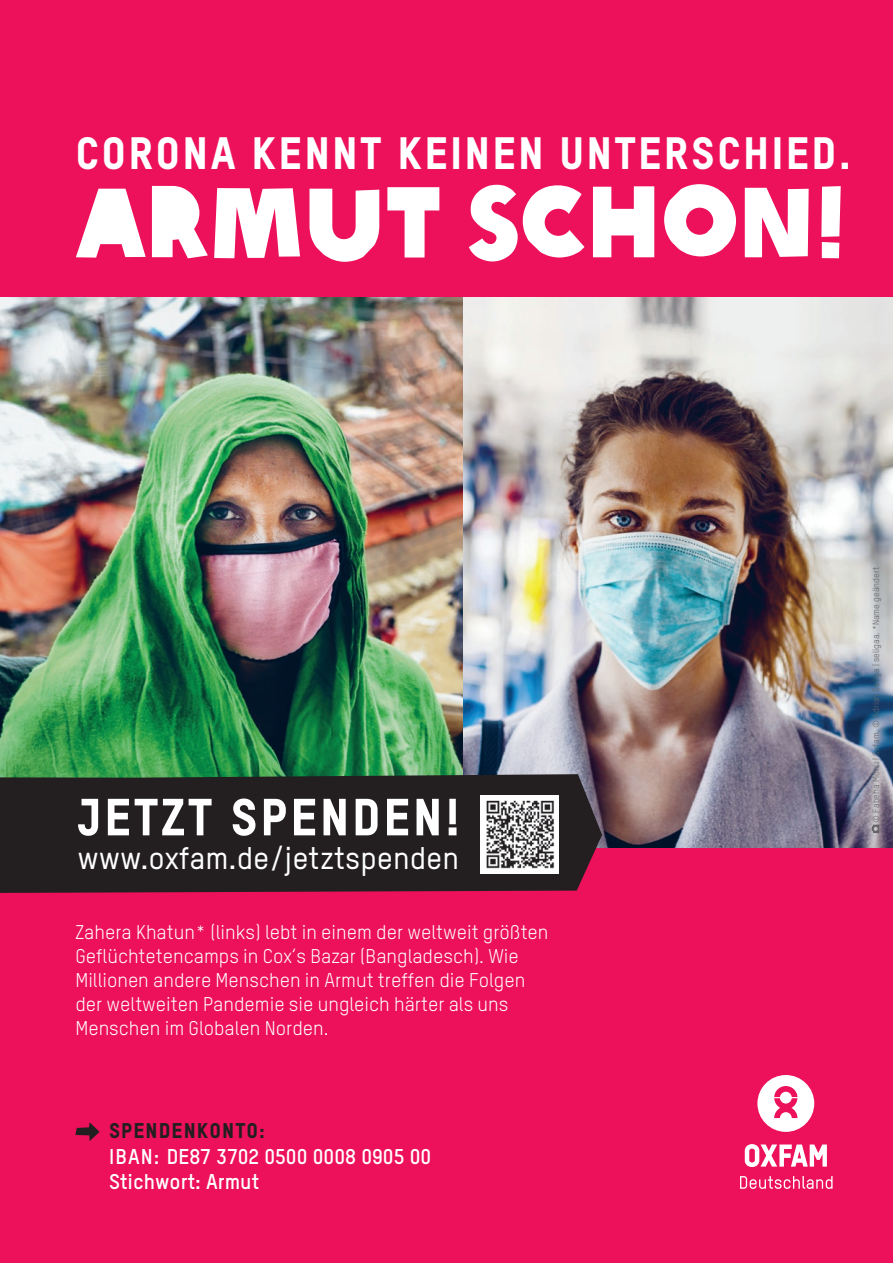
<style>
.page{position:relative;width:893px;height:1263px;background:#fff}
.page>*{position:absolute;margin:0;border:0;box-sizing:border-box;transform-origin:0 0}
.t1{font:97.5px "Oxfam Global Headline";color:#fff}
.t2{font:51.3px "Oxfam TSTARPRO Headline";letter-spacing:.05em;color:#fff}
.t3{font:44.7px "Oxfam TSTARPRO Headline";letter-spacing:.05em;color:#fff}
.t4{font:500 30.75px "Oxfam TSTARPRO";color:#fff}
.t5{font:700 21px/25.2px "Oxfam TSTARPRO";color:#fff}
.t6{font:21px "Oxfam TSTARPRO Headline";letter-spacing:.05em;color:#231f20}
.t7{font:19.5px/24px "Oxfam TSTARPRO";color:#fff}
.t8{font:9px "Oxfam TSTARPRO";color:#636366}
</style>
<div class="page">
<div style="left:0;top:843px;width:893px;height:420px;background:#ed105b"></div>
<svg style="left:75px;top:1122px;width:25px;height:19px"></svg>
<div style="left:0;top:0;width:893px;height:308px;background:#ed105b"></div>
<svg style="left:740px;top:1176px;width:93px;height:13px"></svg>
<svg style="left:757px;top:1075px;width:57px;height:57px"></svg>
<svg style="left:745px;top:1144px;width:82px;height:23px"></svg>
<img style="left:0;top:298px;width:893px;height:550px">
<svg style="left:872px;top:825px;width:7px;height:8px"></svg>
<div style="left:0;top:774px;width:602px;height:119px;background:#231f20"></div>
<img style="left:481px;top:796px;width:77px;height:77px">
<h3 class="t3" style="left:75px;top:120px;width:777px">CORONA KENNT KEINEN UNTERSCHIED.</h3>
<h1 class="t1" style="left:75px;top:139px;width:771px">ARMUT SCHON!</h1>
<h2 class="t2" style="left:77px;top:778px;width:384px">JETZT SPENDEN!</h2>
<h3 class="t4" style="left:77px;top:835px;width:383px">www.oxfam.de/jetztspenden</h3>
<p class="t7" style="left:75px;top:919px;width:475px">Zahera Khatun* (links) lebt in einem der weltweit größten Geflüchtetencamps in Cox‘s Bazar (Bangladesch). Wie Millionen andere Menschen in Armut treffen die Folgen der weltweiten Pandemie sie ungleich härter als uns Menschen im Globalen Norden.</p>
<p class="t6" style="left:109px;top:1115px;width:158px">SPENDENKONTO:</p>
<p class="t5" style="left:109px;top:1142px;width:324px">IBAN: DE87 3702 0500 0008 0905 00<br>Stichwort: Armut</p>
<p class="t8" style="left:869px;top:823px;width:257px;rotate:-90deg">© Fabeha Monir | Oxfam, © Adrian Seliga | seligaa. *Name geändert</p>
</div>
